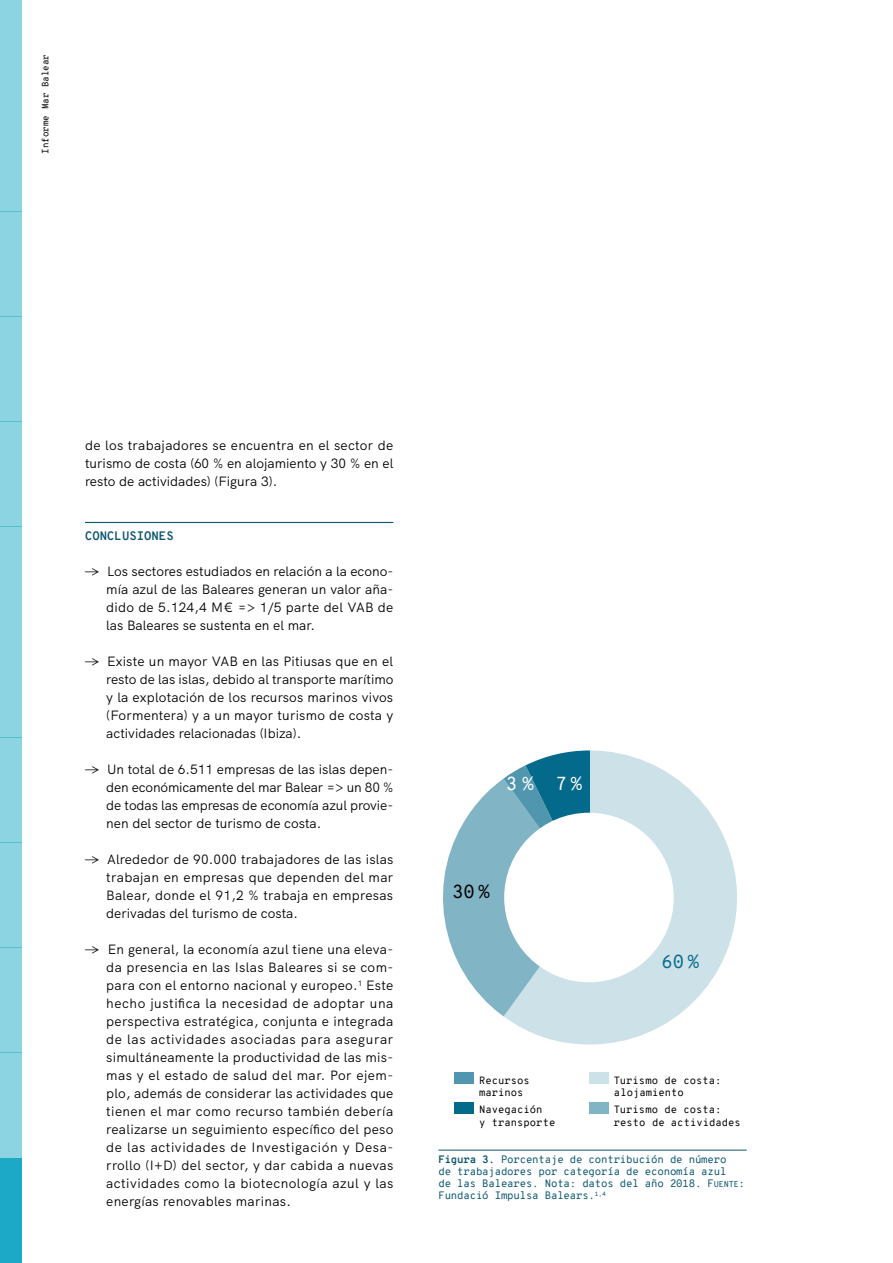
<style>
.page{position:relative;width:893px;height:1263px;background:#fff}
.page>*{position:absolute;margin:0;border:0;box-sizing:border-box;transform-origin:0 0}
.t1{font:18.3px "Overpass Mono";color:#fff}
.t2{font:18.3px "Overpass Mono";color:#046a8b}
.t3{font:18.3px "Overpass Mono";color:#000}
.t4{font:13.5px/18px "HK Grotesk";color:#000;text-align:justify}
.t5{font:700 12px "Overpass Mono";color:#0d5770}
.t6{font:10.5px/12px "Overpass Mono";letter-spacing:-.02em;color:#0d5770}
.t7{font:10.35px/12.5px "Overpass Mono";color:#020203}
.t8{font:9px "Overpass Mono";color:#000}
.s1{font-weight:700}
.s2{font-family:"Overpass Mono Regular SC800"}
.s3{font-family:"Overpass Mono Regular SC800";font-size:8.4px}
</style>
<div class="page">
<div style="left:0;top:0;width:21px;height:106px;background:#8dd4e3"></div>
<div style="left:0;top:421px;width:21px;height:106px;background:#8dd4e3"></div>
<div style="left:0;top:842px;width:21px;height:105px;background:#8dd4e3"></div>
<div style="left:0;top:211px;width:21px;height:105px;background:#8dd4e3"></div>
<div style="left:0;top:632px;width:21px;height:105px;background:#8dd4e3"></div>
<div style="left:0;top:1053px;width:21px;height:105px;background:#8dd4e3"></div>
<div style="left:0;top:106px;width:21px;height:105px;background:#8dd4e3"></div>
<div style="left:0;top:527px;width:21px;height:105px;background:#8dd4e3"></div>
<div style="left:0;top:947px;width:21px;height:106px;background:#8dd4e3"></div>
<div style="left:0;top:316px;width:21px;height:106px;background:#8dd4e3"></div>
<div style="left:0;top:737px;width:21px;height:105px;background:#8dd4e3"></div>
<div style="left:0;top:1158px;width:21px;height:105px;background:#1ca9c7"></div>
<hr style="left:85px;top:522px;width:308px;height:1px;background:#0d5770">
<hr style="left:438px;top:1150px;width:309px;height:1px;background:#0d5770">
<svg style="left:443px;top:778px;width:61px;height:238px"></svg>
<svg style="left:504px;top:750px;width:233px;height:294px;fill:#cde1e8"></svg>
<div style="left:455px;top:1072px;width:19px;height:12px;background:#4f96ae"></div>
<div style="left:455px;top:1102px;width:19px;height:12px;background:#046a8b"></div>
<div style="left:590px;top:1072px;width:19px;height:12px;background:#cde1e8"></div>
<div style="left:590px;top:1102px;width:19px;height:12px;background:#81b4c5"></div>
<div style="left:504px;top:813px;width:170px;height:169px;background:#fff;border-radius:50%"></div>
<p class="t8" style="left:39px;top:154px;width:101px;rotate:-90deg">Informe Mar Balear</p>
<p class="t4" style="left:85px;top:435px;width:310px">de los trabajadores se encuentra en el sector de turismo de costa (60 % en alojamiento y 30 % en el resto de actividades) (Figura 3).</p>
<p class="t5" style="left:85px;top:527px;width:90px">CONCLUSIONES</p>
<p class="t4" style="left:106px;top:561px;width:289px;text-indent:-21px">→ Los sectores estudiados en relación a la econo&shy;mía azul de las Baleares generan un valor aña&shy;dido de 5.124,4 M€ =&gt; 1/5 parte del VAB de las Baleares se sustenta en el mar.</p>
<p class="t4" style="left:106px;top:651px;width:289px;text-indent:-21px">→ Existe un mayor VAB en las Pitiusas que en el resto de las islas, debido al transporte marítimo y la explotación de los recursos marinos vivos (Formentera) y a un mayor turismo de costa y actividades relacionadas (Ibiza).</p>
<p class="t4" style="left:106px;top:759px;width:289px;text-indent:-21px">→ Un total de 6.511 empresas de las islas depen&shy;den económicamente del mar Balear =&gt; un 80 % de todas las empresas de economía azul provie&shy;nen del sector de turismo de costa.</p>
<p class="t4" style="left:106px;top:849px;width:289px;text-indent:-21px">→ Alrededor de 90.000 trabajadores de las islas trabajan en empresas que dependen del mar Balear, donde el 91,2 % trabaja en empresas derivadas del turismo de costa.</p>
<p class="t4" style="left:106px;top:939px;width:289px;text-indent:-21px">→ En general, la economía azul tiene una eleva&shy;da presencia en las Islas Baleares si se com&shy;para con el entorno nacional y europeo.<sup>1</sup> Este hecho justifica la necesidad de adoptar una perspectiva estratégica, conjunta e integrada de las actividades asociadas para asegurar simultáneamente la productividad de las mis&shy;mas y el estado de salud del mar. Por ejem&shy;plo, además de considerar las actividades que tienen el mar como recurso también debería realizarse un seguimiento específico del peso de las actividades de Investigación y Desa&shy;rrollo (I+D) del sector, y dar cabida a nuevas actividades como la biotecnología azul y las energías renovables marinas.</p>
<h1 class="t1" style="left:506px;top:770px;width:78px">3% 7%</h1>
<h1 class="t3" style="left:452px;top:878px;width:39px">30%</h1>
<h1 class="t2" style="left:662px;top:949px;width:39px">60%</h1>
<p class="t7" style="left:479px;top:1074px;width:52px">Recursos marinos</p>
<p class="t7" style="left:479px;top:1103px;width:78px">Navegación<br>y transporte</p>
<p class="t7" style="left:614px;top:1074px;width:109px">Turismo de costa: alojamiento</p>
<p class="t7" style="left:614px;top:1103px;width:128px">Turismo de costa: resto de actividades</p>
<p class="t6" style="left:438px;top:1153px;width:308px"><span class="s1">Figura 3.</span> Porcentaje de contribución de número<br>de trabajadores por categoría de economía azul<br>de las Baleares. Nota: datos del año 2018. <span class="s2">F</span><span class="s3">UENTE</span><span class="s2">:<br></span>Fundació Impulsa Balears.<sup>1,4</sup></p>
</div>
